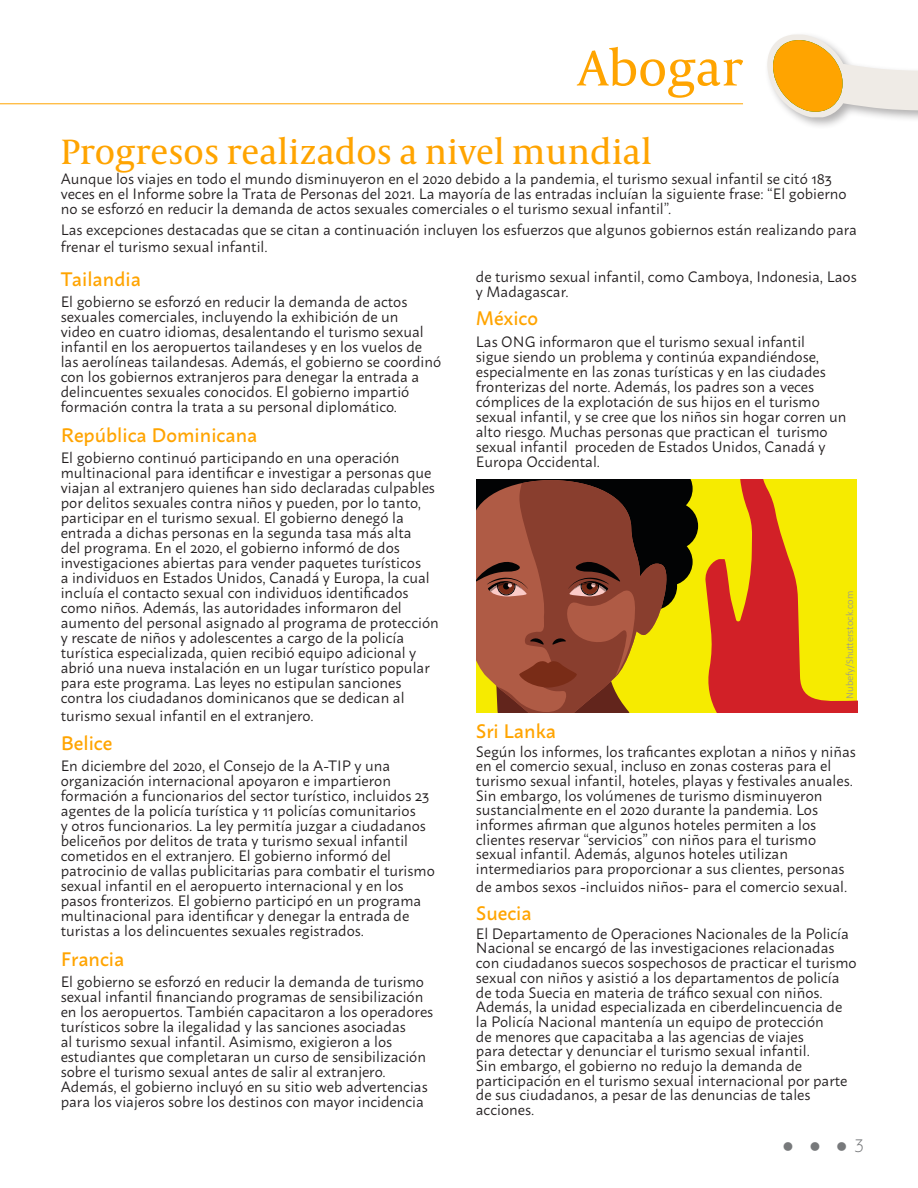
<style>
.page{position:relative;width:918px;height:1188px;background:#fff}
.page>*{position:absolute;margin:0;border:0;box-sizing:border-box;transform-origin:0 0}
.t1{font:51px "Capitolium News 2";color:#ffa400}
.t2{font:36px "Capitolium News 2";color:#ffa400}
.t3{font:500 19.5px "Macho";color:#ffa400}
.t4{font:300 18px "Macho";color:#77797b}
.t5{font:15px/15px "Macho";color:#231f20}
.t6{font:300 10.5px "Calibri";color:#949698}
</style>
<div class="page">
<svg style="left:477px;top:480px;width:380px;height:233px;background:#b4721c"></svg>
<hr style="left:0;top:103px;width:743px;height:1px;background:#ffa400">
<div style="left:764px;top:31px;width:154px;height:99px;background:#231f20;opacity:.35"></div>
<svg style="left:767px;top:35px;width:151px;height:82px"></svg>
<p class="t1" style="left:578px;top:33px;width:167px">Abogar</p>
<p class="t2" style="left:61px;top:127px;width:593px">Progresos realizados a nivel mundial</p>
<p class="t5" style="left:61px;top:170px;width:787px">Aunque los viajes en todo el mundo disminuyeron en el 2020 debido a la pandemia, el turismo sexual infantil se citó 183 veces en el Informe sobre la Trata de Personas del 2021. La mayoría de las entradas incluían la siguiente frase: “El gobierno no se esforzó en reducir la demanda de actos sexuales comerciales o el turismo sexual infantil”.</p>
<p class="t5" style="left:61px;top:219px;width:798px;line-height:17.2px">Las excepciones destacadas que se citan a continuación incluyen los esfuerzos que algunos gobiernos están realizando para frenar el turismo sexual infantil.</p>
<p class="t3" style="left:61px;top:262px;width:82px">Tailandia</p>
<p class="t5" style="left:61px;top:293px;width:382px">El gobierno se esforzó en reducir la demanda de actos sexuales comerciales, incluyendo la exhibición de un<br>video en cuatro idiomas, desalentando el turismo sexual infantil en los aeropuertos tailandeses y en los vuelos de las aerolíneas tailandesas. Además, el gobierno se coordinó con los gobiernos extranjeros para denegar la entrada a delincuentes sexuales conocidos. El gobierno impartió formación contra la trata a su personal diplomático.</p>
<p class="t3" style="left:61px;top:417px;width:198px">República Dominicana</p>
<p class="t5" style="left:61px;top:449px;width:380px">El gobierno continuó participando en una operación multinacional para identificar e investigar a personas que viajan al extranjero quienes han sido declaradas culpables por delitos sexuales contra niños y pueden, por lo tanto, participar en el turismo sexual. El gobierno denegó la entrada a dichas personas en la segunda tasa más alta<br>del programa. En el 2020, el gobierno informó de dos investigaciones abiertas para vender paquetes turísticos<br>a individuos en Estados Unidos, Canadá y Europa, la cual incluía el contacto sexual con individuos identificados como niños. Además, las autoridades informaron del aumento del personal asignado al programa de protección y rescate de niños y adolescentes a cargo de la policía turística especializada, quien recibió equipo adicional y abrió una nueva instalación en un lugar turístico popular para este programa. Las leyes no estipulan sanciones contra los ciudadanos dominicanos que se dedican al</p>
<p class="t5" style="left:61px;top:706px;width:254px">turismo sexual infantil en el extranjero.</p>
<p class="t3" style="left:61px;top:726px;width:53px">Belice</p>
<p class="t5" style="left:61px;top:757px;width:376px">En diciembre del 2020, el Consejo de la A-TIP y una organización internacional apoyaron e impartieron formación a funcionarios del sector turístico, incluidos 23 agentes de la policía turística y 11 policías comunitarios<br>y otros funcionarios. La ley permitía juzgar a ciudadanos beliceños por delitos de trata y turismo sexual infantil cometidos en el extranjero. El gobierno informó del patrocinio de vallas publicitarias para combatir el turismo sexual infantil en el aeropuerto internacional y en los pasos fronterizos. El gobierno participó en un programa multinacional para identificar y denegar la entrada de turistas a los delincuentes sexuales registrados.</p>
<p class="t3" style="left:61px;top:942px;width:65px">Francia</p>
<p class="t5" style="left:61px;top:973px;width:374px">El gobierno se esforzó en reducir la demanda de turismo sexual infantil financiando programas de sensibilización en los aeropuertos. También capacitaron a los operadores turísticos sobre la ilegalidad y las sanciones asociadas<br>al turismo sexual infantil. Asimismo, exigieron a los estudiantes que completaran un curso de sensibilización sobre el turismo sexual antes de salir al extranjero.<br>Además, el gobierno incluyó en su sitio web advertencias para los viajeros sobre los destinos con mayor incidencia</p>
<p class="t5" style="left:476px;top:268px;width:382px">de turismo sexual infantil, como Camboya, Indonesia, Laos y Madagascar.</p>
<p class="t3" style="left:476px;top:301px;width:64px">México</p>
<p class="t5" style="left:476px;top:332px;width:372px">Las ONG informaron que el turismo sexual infantil<br>sigue siendo un problema y continúa expandiéndose, especialmente en las zonas turísticas y en las ciudades fronterizas del norte. Además, los padres son a veces cómplices de la explotación de sus hijos en el turismo sexual infantil, y se cree que los niños sin hogar corren un alto riesgo. Muchas personas que practican el turismo sexual infantil proceden de Estados Unidos, Canadá y Europa Occidental.</p>
<p class="t6" style="left:843px;top:699px;width:109px;rotate:-90deg">Nubefy/Shutterstock.com</p>
<p class="t3" style="left:476px;top:713px;width:82px">Sri Lanka</p>
<p class="t5" style="left:476px;top:742px;width:382px">Según los informes, los traficantes explotan a niños y niñas en el comercio sexual, incluso en zonas costeras para el turismo sexual infantil, hoteles, playas y festivales anuales.<br>Sin embargo, los volúmenes de turismo disminuyeron sustancialmente en el 2020 durante la pandemia. Los informes afirman que algunos hoteles permiten a los clientes reservar “servicios” con niños para el turismo sexual infantil. Además, algunos hoteles utilizan intermediarios para proporcionar a sus clientes, personas</p>
<p class="t5" style="left:476px;top:878px;width:373px">de ambos sexos -incluidos niños- para el comercio sexual.</p>
<p class="t3" style="left:476px;top:896px;width:57px">Suecia</p>
<p class="t5" style="left:476px;top:925px;width:382px">El Departamento de Operaciones Nacionales de la Policía Nacional se encargó de las investigaciones relacionadas con ciudadanos suecos sospechosos de practicar el turismo sexual con niños y asistió a los departamentos de policía de toda Suecia en materia de tráfico sexual con niños.<br>Además, la unidad especializada en ciberdelincuencia de la Policía Nacional mantenía un equipo de protección<br>de menores que capacitaba a las agencias de viajes<br>para detectar y denunciar el turismo sexual infantil.<br>Sin embargo, el gobierno no redujo la demanda de participación en el turismo sexual internacional por parte de sus ciudadanos, a pesar de las denuncias de tales acciones.</p>
<p class="t4" style="left:782px;top:1130px;width:83px">●●●3</p>
</div>
